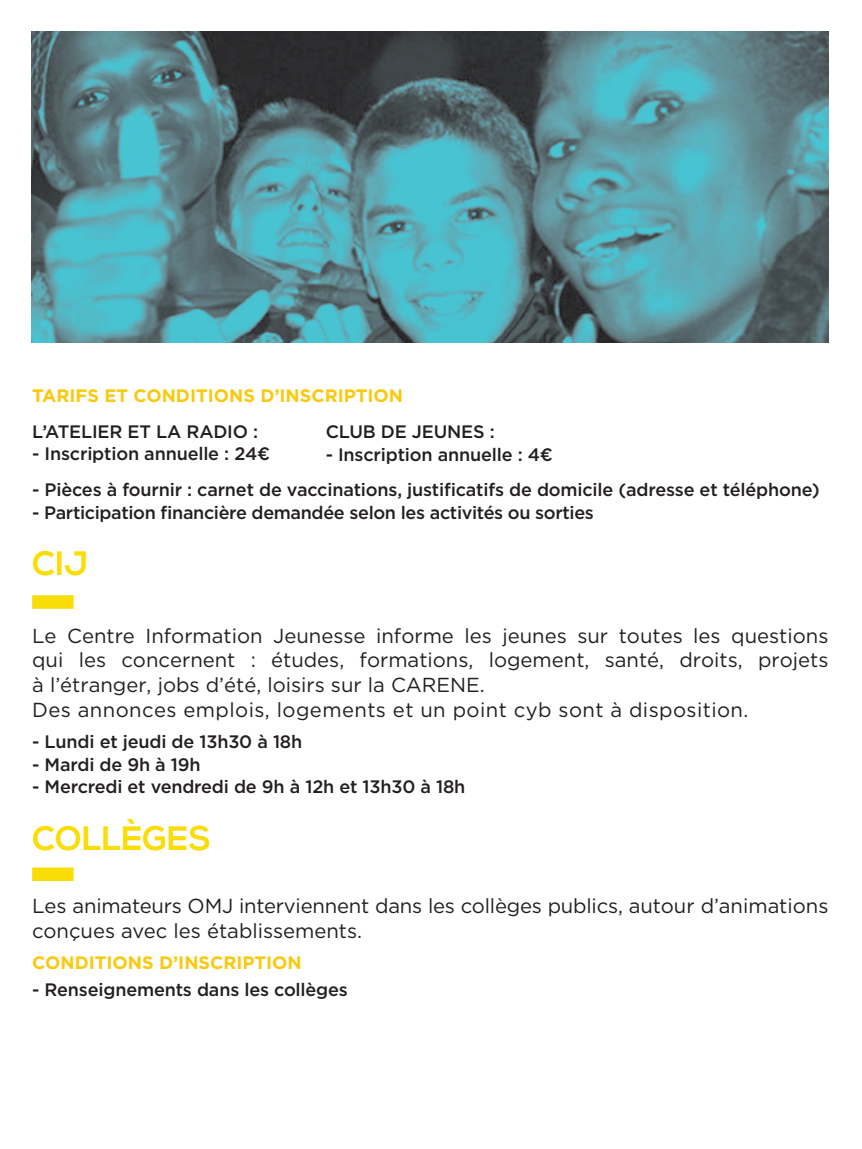
<style>
.page{position:relative;width:862px;height:1149px;background:#fff}
.page>*{position:absolute;margin:0;border:0;box-sizing:border-box;transform-origin:0 0}
.t1{font:700 33.75px "Nexa";color:#f9dd07}
.t2{font:20.25px/24.8px "Gotham";color:#231f20}
.t3{font:500 18px "Gotham";letter-spacing:-.01em;color:#231f20}
.t4{font:700 18px "Gotham";color:#fac90d}
</style>
<div class="page">
<img style="left:32px;top:32px;width:796px;height:310px">
<div style="left:32px;top:595px;width:42px;height:13px;background:#f9dd07"></div>
<div style="left:32px;top:867px;width:42px;height:13px;background:#f9dd07"></div>
<p class="t4" style="left:32px;top:383px;width:372px">TARIFS ET CONDITIONS D’INSCRIPTION</p>
<p class="t3" style="left:32px;top:419px;width:168px">L’Atelier et la Rad</p>
<p class="t3" style="left:227px;top:419px;width:32px">io :</p>
<p class="t3" style="left:32px;top:442px;width:239px">- I nscription annuelle : 24€</p>
<p class="t3" style="left:32px;top:478px;width:788px">- Pièces à fournir : carnet de vaccinations, justificatifs de domicile (adresse et téléphone)</p>
<p class="t3" style="left:32px;top:500px;width:563px">- Participation financière demandée selon les activités ou sorties</p>
<h1 class="t1" style="left:32px;top:543px;width:58px">CIJ</h1>
<p class="t3" style="left:325px;top:420px;width:170px">Club de jeunes :</p>
<p class="t3" style="left:325px;top:442px;width:228px">- I nscription annuelle : 4€</p>
<p class="t2" style="left:32px;top:622px;width:797px">Le Centre Information Jeunesse informe les jeunes sur toutes les questions qui les concernent : études, formations, logement, santé, droits, projets à l’étranger, jobs d’été, loisirs sur la CARENE.<br>Des annonces emplois, logements et un point cyb sont à disposition.</p>
<p class="t3" style="left:32px;top:730px;width:271px">- Lundi et jeudi de 13h30 à 18h</p>
<p class="t3" style="left:32px;top:752px;width:170px">- Mardi de 9h à 19h</p>
<p class="t3" style="left:32px;top:775px;width:434px">- Mercredi et vendredi de 9h à 12h et 13h30 à 18h</p>
<h1 class="t1" style="left:32px;top:818px;width:180px">COLLÈGES</h1>
<p class="t2" style="left:32px;top:892px;width:797px">Les animateurs OMJ interviennent dans les collèges publics, autour d’animations conçues avec les établissements.</p>
<p class="t4" style="left:32px;top:950px;width:271px">CONDITIONS D’INSCRIPTION</p>
<p class="t3" style="left:32px;top:977px;width:317px">- Renseignements dans les collèges</p>
</div>
